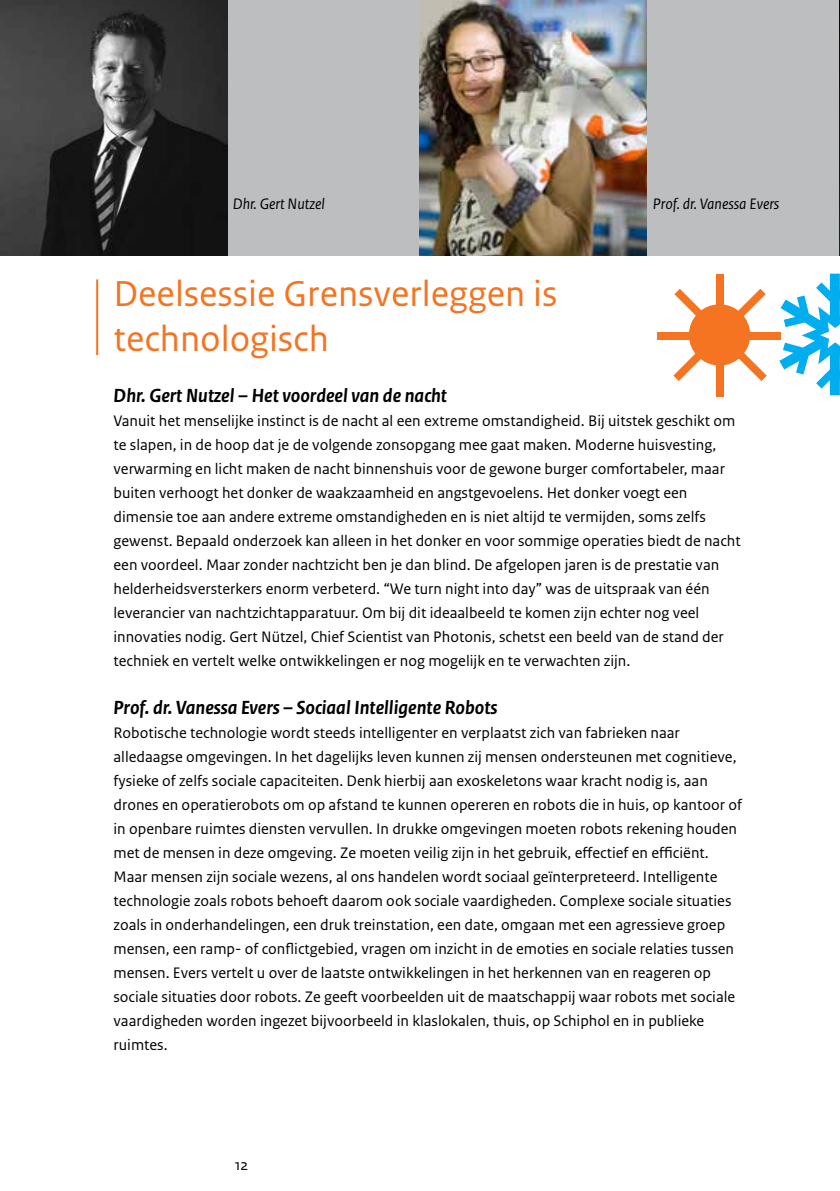
<style>
.page{position:relative;width:840px;height:1191px;background:#fff}
.page>*{position:absolute;margin:0;border:0;box-sizing:border-box;transform-origin:0 0}
.t1{font:37.8px/45.4px "Rijksoverheid Sans Text";color:#f47421}
.t2{font:italic 700 20px "Rijksoverheid Sans Text";color:#000}
.t3{font:16px/24px "Rijksoverheid Sans Text";color:#000}
.t4{font:italic 16px "Rijksoverheid Sans Text";color:#000}
</style>
<div class="page">
<hr style="left:96px;top:279px;width:2px;height:76px;background:#f47421">
<div style="left:0;top:0;width:839px;height:255px;background:#bcbec0"></div>
<img style="left:419px;top:0;width:227px;height:255px">
<img style="left:0;top:0;width:227px;height:255px">
<img style="left:839px;top:0;width:1px;height:255px">
<div style="left:746px;top:332px;width:34px;height:7px;background:#f47421"></div>
<div style="left:715px;top:274px;width:8px;height:33px;background:#f47421"></div>
<div style="left:715px;top:363px;width:8px;height:34px;background:#f47421"></div>
<svg style="left:736px;top:289px;width:29px;height:29px"></svg>
<svg style="left:673px;top:354px;width:28px;height:27px"></svg>
<svg style="left:737px;top:352px;width:29px;height:29px"></svg>
<svg style="left:674px;top:289px;width:27px;height:26px"></svg>
<div style="left:657px;top:332px;width:33px;height:7px;background:#f47421"></div>
<div style="left:688px;top:304px;width:61px;height:61px;background:#f47421;border-radius:50%"></div>
<svg style="left:778px;top:274px;width:61px;height:121px"></svg>
<p class="t4" style="left:232px;top:195px;width:93px">Dhr. Gert Nutzel</p>
<p class="t4" style="left:652px;top:195px;width:128px">Prof. dr. Vanessa Evers</p>
<h1 class="t1" style="left:113px;top:271px;width:445px">Deelsessie Grensverleggen is technologisch</h1>
<p class="t2" style="left:113px;top:384px;width:335px">Dhr. Gert Nutzel – Het voordeel van de nacht</p>
<p class="t3" style="left:113px;top:408px;width:628px">Vanuit het menselijke instinct is de nacht al een extreme omstandigheid. Bij uitstek geschikt om te slapen, in de hoop dat je de volgende zonsopgang mee gaat maken. Moderne huisvesting, verwarming en licht maken de nacht binnenshuis voor de gewone burger comfortabeler, maar buiten verhoogt het donker de waakzaamheid en angstgevoelens. Het donker voegt een dimensie toe aan andere extreme omstandigheden en is niet altijd te vermijden, soms zelfs gewenst. Bepaald onderzoek kan alleen in het donker en voor sommige operaties biedt de nacht een voordeel. Maar zonder nachtzicht ben je dan blind. De afgelopen jaren is de prestatie van helderheidsversterkers enorm verbeterd. “We turn night into day” was de uitspraak van één leverancier van nachtzichtapparatuur. Om bij dit ideaalbeeld te komen zijn echter nog veel innovaties nodig. Gert Nützel, Chief Scientist van Photonis, schetst een beeld van de stand der techniek en vertelt welke ontwikkelingen er nog mogelijk en te verwachten zijn.</p>
<p class="t2" style="left:113px;top:696px;width:385px">Prof. dr. Vanessa Evers – Sociaal Intelligente Robots</p>
<p class="t3" style="left:113px;top:720px;width:629px">Robotische technologie wordt steeds intelligenter en verplaatst zich van fabrieken naar alledaagse omgevingen. In het dagelijks leven kunnen zij mensen ondersteunen met cognitieve, fysieke of zelfs sociale capaciteiten. Denk hierbij aan exoskeletons waar kracht nodig is, aan drones en operatierobots om op afstand te kunnen opereren en robots die in huis, op kantoor of in openbare ruimtes diensten vervullen. In drukke omgevingen moeten robots rekening houden met de mensen in deze omgeving. Ze moeten veilig zijn in het gebruik, effectief en efficiënt.<br>Maar mensen zijn sociale wezens, al ons handelen wordt sociaal geïnterpreteerd. Intelligente technologie zoals robots behoeft daarom ook sociale vaardigheden. Complexe sociale situaties zoals in onderhandelingen, een druk treinstation, een date, omgaan met een agressieve groep mensen, een ramp- of conflictgebied, vragen om inzicht in de emoties en sociale relaties tussen mensen. Evers vertelt u over de laatste ontwikkelingen in het herkennen van en reageren op sociale situaties door robots. Ze geeft voorbeelden uit de maatschappij waar robots met sociale vaardigheden worden ingezet bijvoorbeeld in klaslokalen, thuis, op Schiphol en in publieke ruimtes.</p>
<p class="t3" style="left:234px;top:1152px;width:15px">12</p>
</div>
